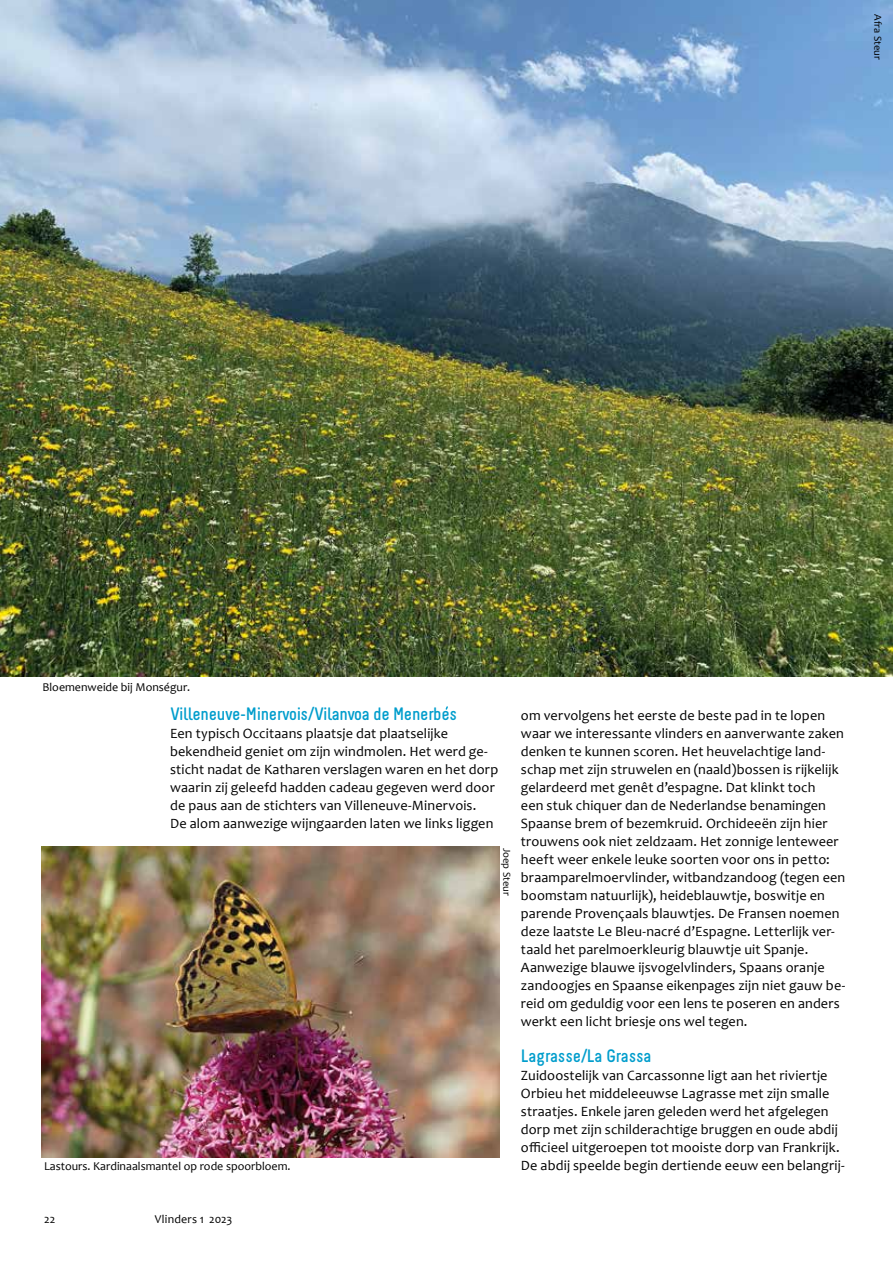
<style>
.page{position:relative;width:893px;height:1263px;background:#fff}
.page>*{position:absolute;margin:0;border:0;box-sizing:border-box;transform-origin:0 0}
.t1{font:700 18px "Melbourne";color:#009dcc}
.t2{font:14.25px/18px "Candara";letter-spacing:.01em;color:#000}
.t3{font:12px "Candara";color:#000}
.t4{font:10.5px "Candara";color:#000}
</style>
<div class="page">
<img style="left:42px;top:847px;width:457px;height:310px">
<img style="left:0;top:0;width:893px;height:676px">
<p class="t4" style="left:884px;top:14px;width:47px;rotate:90deg">Afra Steur</p>
<p class="t3" style="left:43px;top:679px;width:149px">Bloemenweide bij Monségur.</p>
<p class="t1" style="left:170px;top:704px;width:288px">Villeneuve-Minervois/Vilanvoa de Menerbes</p>
<p class="t2" style="left:170px;top:724px;width:330px">Een typisch Occitaans plaatsje dat plaatselijke bekendheid geniet om zijn windmolen. Het werd ge&shy;sticht nadat de Katharen verslagen waren en het dorp waarin zij geleefd hadden cadeau gegeven werd door de paus aan de stichters van Villeneuve-Minervois.<br>De alom aanwezige wijngaarden laten we links liggen</p>
<p class="t3" style="left:44px;top:1159px;width:248px">Lastours. Kardinaalsmantel op rode spoorbloem.</p>
<p class="t4" style="left:513px;top:848px;width:49px;rotate:90deg">Joep Steur</p>
<p class="t2" style="left:521px;top:706px;width:326px">om vervolgens het eerste de beste pad in te lopen waar we interessante vlinders en aanverwante zaken denken te kunnen scoren. Het heuvelachtige land&shy;schap met zijn struwelen en (naald)bossen is rijkelijk gelardeerd met genêt d’espagne. Dat klinkt toch<br>een stuk chiquer dan de Nederlandse benamingen Spaanse brem of bezemkruid. Orchideeën zijn hier trouwens ook niet zeldzaam. Het zonnige lenteweer heeft weer enkele leuke soorten voor ons in petto: braamparelmoervlinder, witbandzandoog (tegen een boomstam natuurlijk), heideblauwtje, boswitje en parende Provençaals blauwtjes. De Fransen noemen deze laatste Le Bleu-nacré d’Espagne. Letterlijk ver&shy;taald het parelmoerkleurig blauwtje uit Spanje.<br>Aanwezige blauwe ijsvogelvlinders, Spaans oranje zandoogjes en Spaanse eikenpages zijn niet gauw be&shy;reid om geduldig voor een lens te poseren en anders werkt een licht briesje ons wel tegen.</p>
<p class="t1" style="left:521px;top:1046px;width:132px">Lagrasse/La Grassa</p>
<p class="t2" style="left:521px;top:1066px;width:325px">Zuidoostelijk van Carcassonne ligt aan het riviertje Orbieu het middeleeuwse Lagrasse met zijn smalle straatjes. Enkele jaren geleden werd het afgelegen dorp met zijn schilderachtige bruggen en oude abdij officieel uitgeroepen tot mooiste dorp van Frankrijk.<br>De abdij speelde begin dertiende eeuw een belangrij-</p>
<p class="t3" style="left:44px;top:1211px;width:13px">22</p>
<p class="t3" style="left:155px;top:1211px;width:79px">Vlinders 1 2023</p>
</div>
